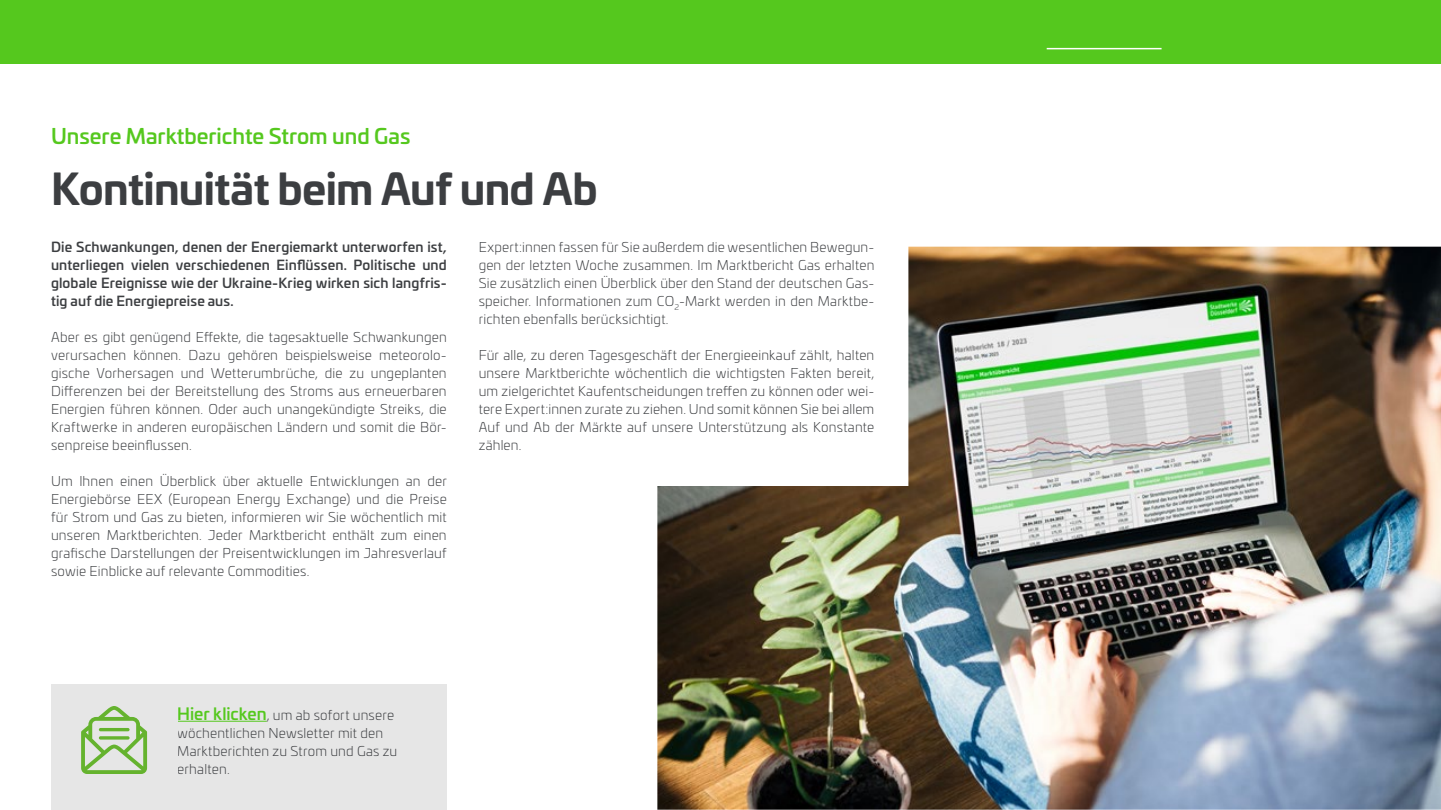
<style>
.page{position:relative;width:1441px;height:810px;background:#fff}
.page>*{position:absolute;margin:0;border:0;box-sizing:border-box;transform-origin:0 0}
.t1{font:700 42px "Univiafor SWD";letter-spacing:-.015em;color:#3c3e41}
.t2{font:500 21px "Univiafor SWD";color:#55c81e}
.t3{font:300 13.5px/18px "Univiafor SWD";letter-spacing:.015em;color:#3c3e41;text-align:justify}
.t4{font:500 13.5px/18px "Univiafor SWD";letter-spacing:.01em;color:#3c3e41;text-align:justify}
.s1{font-weight:500;font-size:16.5px;color:#55c81e}
</style>
<div class="page">
<div style="left:0;top:0;width:1440px;height:64px;background:#55c81e"></div>
<hr style="left:1046px;top:48px;width:115px;height:1px;background:#fff">
<img style="left:657px;top:247px;width:783px;height:563px">
<div style="left:177px;top:684px;width:269px;height:126px;background:#e6e6e6"></div>
<hr style="left:177px;top:721px;width:90px;height:1px;background:#55c81e">
<div style="left:51px;top:684px;width:126px;height:126px;background:#e6e6e6"></div>
<svg style="left:81px;top:706px;width:66px;height:68px"></svg>
<hr style="left:99px;top:728px;width:30px;height:3px;background:#65b32e;border-radius:2px">
<svg style="left:99px;top:736px;width:30px;height:4px"></svg>
<h2 class="t2" style="left:51px;top:120px;width:361px">Unsere Marktberichte Strom und Gas</h2>
<h1 class="t1" style="left:51px;top:156px;width:548px">Kontinuität beim Auf und Ab</h1>
<p class="t4" style="left:51px;top:237px;width:397px">Die Schwankungen, denen der Energiemarkt unterworfen ist, unterliegen vielen verschiedenen Einflüssen. Politische und globale Ereignisse wie der Ukraine-Krieg wirken sich langfris&shy;tig auf die Energiepreise aus.</p>
<p class="t3" style="left:51px;top:327px;width:397px">Aber es gibt genügend Effekte, die tagesaktuelle Schwankungen verursachen können. Dazu gehören beispielsweise meteorolo&shy;gische Vorhersagen und Wetterumbrüche, die zu ungeplanten Differenzen bei der Bereitstellung des Stroms aus erneuerbaren Energien führen können. Oder auch unangekündigte Streiks, die Kraftwerke in anderen europäischen Ländern und somit die Bör&shy;senpreise beeinflussen.</p>
<p class="t3" style="left:51px;top:471px;width:397px">Um Ihnen einen Überblick über aktuelle Entwicklungen an der Energiebörse EEX (European Energy Exchange) und die Preise für Strom und Gas zu bieten, informieren wir Sie wöchentlich mit unseren Marktberichten. Jeder Marktbericht enthält zum einen grafische Darstellungen der Preisentwicklungen im Jahresverlauf sowie Einblicke auf relevante Commodities.</p>
<p class="t3" style="left:478px;top:237px;width:397px">Expert:innen fassen für Sie außerdem die wesentlichen Bewegun&shy;gen der letzten Woche zusammen. Im Marktbericht Gas erhalten Sie zusätzlich einen Überblick über den Stand der deutschen Gas&shy;speicher. Informationen zum CO<sub>2</sub>-Markt werden in den Marktbe&shy;richten ebenfalls berücksichtigt.</p>
<p class="t3" style="left:478px;top:345px;width:397px">Für alle, zu deren Tagesgeschäft der Energieeinkauf zählt, halten unsere Marktberichte wöchentlich die wichtigsten Fakten bereit, um zielgerichtet Kaufentscheidungen treffen zu können oder wei&shy;tere Expert:innen zurate zu ziehen. Und somit können Sie bei allem Auf und Ab der Märkte auf unsere Unterstützung als Konstante zählen.</p>
<p class="t3" style="left:177px;top:705px;width:222px;text-align:left"><span class="s1">Hier klicken</span>, um ab sofort unsere wöchentlichen Newsletter mit den<br>Marktberichten zu Strom und Gas zu erhalten.</p>
</div>
